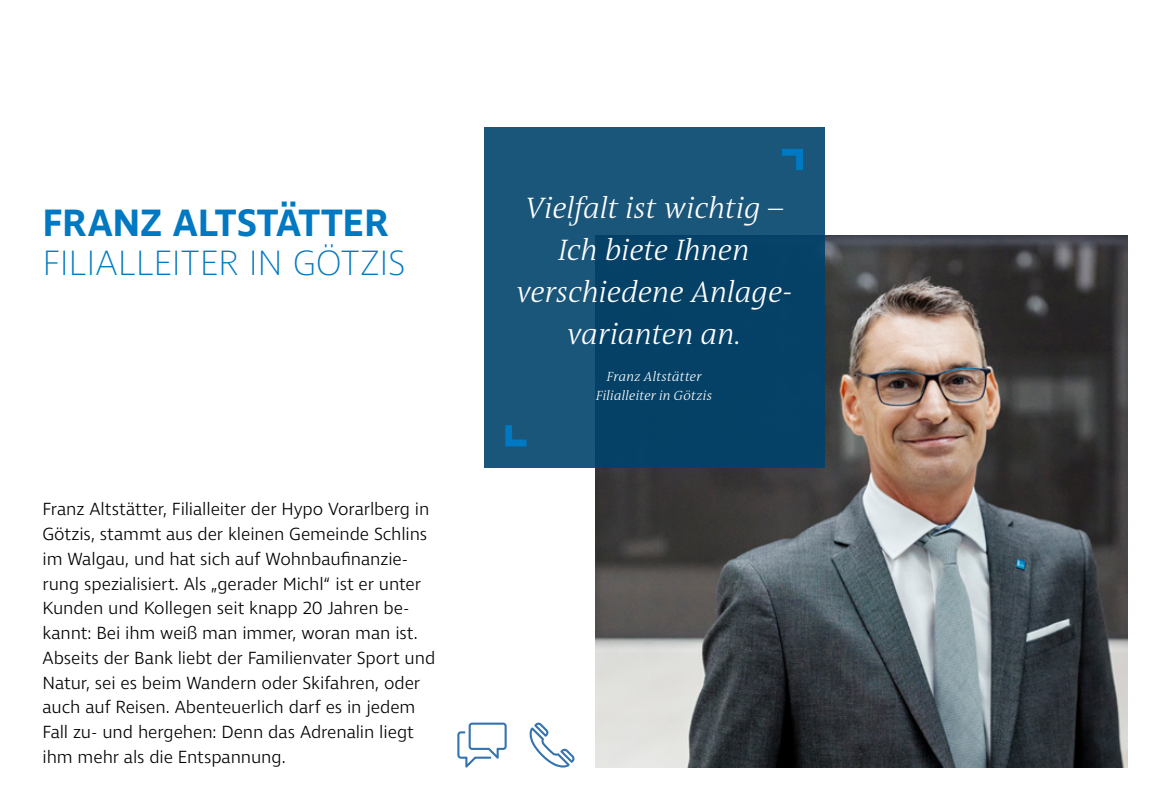
<style>
.page{position:relative;width:1170px;height:810px;background:#fff}
.page>*{position:absolute;margin:0;border:0;box-sizing:border-box;transform-origin:0 0}
.t1{font:600 39px "Ingra";letter-spacing:-.005em;color:#0079c2}
.t2{font:200 36px "Ingra";color:#0079c2}
.t3{font:italic 300 30px/42px "The Antiqua B W3";color:#fff;text-align:center}
.t4{font:300 18px/24.8px "Ingra";letter-spacing:-.005em;color:#000}
.t5{font:italic 300 13.5px/18.8px "The Antiqua B W3";letter-spacing:.01em;color:#fff;text-align:center}
</style>
<div class="page">
<img style="left:595px;top:236px;width:532px;height:531px">
<svg style="left:484px;top:128px;width:340px;height:340px;background:#104b70"></svg>
<svg style="left:781px;top:149px;width:22px;height:21px"></svg>
<svg style="left:505px;top:425px;width:21px;height:21px"></svg>
<svg style="left:529px;top:723px;width:45px;height:44px"></svg>
<svg style="left:457px;top:723px;width:49px;height:44px"></svg>
<h1 class="t1" style="left:43px;top:199px;width:347px">FRANZ ALTSTÄTTER</h1>
<h2 class="t2" style="left:43px;top:241px;width:364px">FILIALLEITER IN GÖTZIS</h2>
<p class="t4" style="left:43px;top:498px;width:394px">Franz Altstätter, Filialleiter der Hypo Vorarlberg in Götzis, stammt aus der kleinen Gemeinde Schlins im Walgau, und hat sich auf Wohnbaufinanzie&shy;rung spezialisiert. Als „gerader Michl“ ist er unter Kunden und Kollegen seit knapp 20 Jahren be&shy;kannt: Bei ihm weiß man immer, woran man ist.<br>Abseits der Bank liebt der Familienvater Sport und Natur, sei es beim Wandern oder Skifahren, oder auch auf Reisen. Abenteuerlich darf es in jedem Fall zu- und hergehen: Denn das Adrenalin liegt ihm mehr als die Entspannung.</p>
<h3 class="t3" style="left:516px;top:187px;width:277px">Vielfalt ist wichtig –<br>Ich biete Ihnen verschiedene Anlage&shy;varianten an.</h3>
<p class="t5" style="left:596px;top:367px;width:118px">Franz Altstätter<br>Filialleiter in Götzis</p>
</div>
